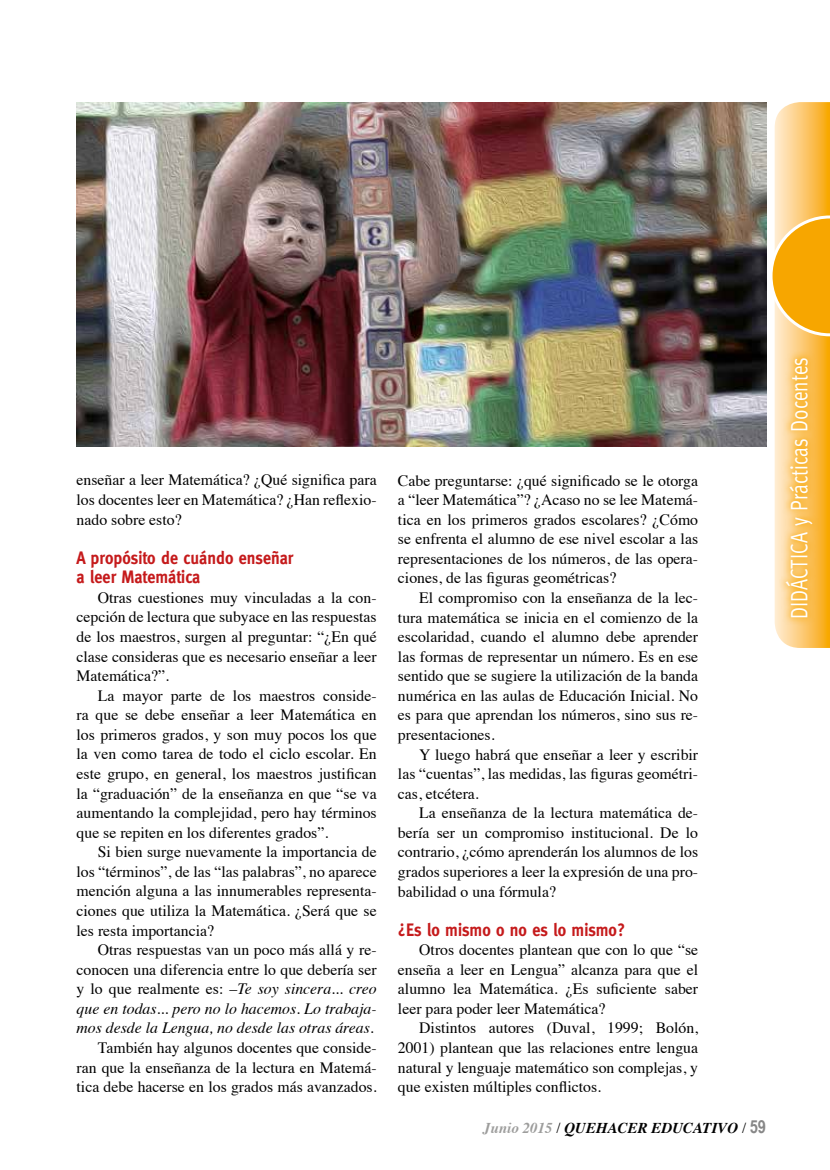
<style>
.page{position:relative;width:830px;height:1170px;background:#fff}
.page>*{position:absolute;margin:0;border:0;box-sizing:border-box;transform-origin:0 0}
.t1{font:24px "Meta";color:#fff;scale:.8 1}
.t2{font:700 18px/19.5px "Meta";color:#c51a1b;scale:.9 1}
.t3{font:15.75px/19.5px "Times";color:#000;text-align:justify}
.t4{font:italic 700 15px "Times";color:#000}
.s1{font-style:italic}
.s2{color:#9d9d9c}
.s3{font-weight:400;font-style:normal}
.s4{font-family:"Arial Narrow";font-style:normal;font-size:18px;color:#878787}
</style>
<div class="page">
<svg style="left:772px;top:102px;width:57px;height:546px;background:#fac45d"></svg>
<svg style="left:777px;top:350px;width:42px;height:275px;background:#fbc86f"></svg>
<img style="left:77px;top:102px;width:688px;height:344px">
<p class="t3" style="left:77px;top:469px;width:301px">enseñar a leer Matemática? ¿Qué significa para los docentes leer en Matemática? ¿Han reflexio&shy;nado sobre esto?</p>
<p class="t2" style="left:77px;top:547px;width:242px">A propósito de cuándo enseñar a leer Matemática</p>
<p class="t3" style="left:77px;top:586px;width:301px;text-indent:21px">Otras cuestiones muy vinculadas a la con&shy;cepción de lectura que subyace en las respuestas de los maestros, surgen al preguntar: “¿En qué clase consideras que es necesario enseñar a leer Matemática?”.</p>
<p class="t3" style="left:77px;top:684px;width:301px;text-indent:21px">La mayor parte de los maestros conside&shy;ra que se debe enseñar a leer Matemática en los primeros grados, y son muy pocos los que la ven como tarea de todo el ciclo escolar. En este grupo, en general, los maestros justifican la “graduación” de la enseñanza en que “se va aumentando la complejidad, pero hay términos que se repiten en los diferentes grados”.</p>
<p class="t3" style="left:77px;top:840px;width:301px;text-indent:21px">Si bien surge nuevamente la importancia de los “términos”, de las “las palabras”, no aparece mención alguna a las innumerables representa&shy;ciones que utiliza la Matemática. ¿Será que se les resta importancia?</p>
<p class="t3" style="left:77px;top:938px;width:301px;text-align:right">Otras respuestas van un poco más allá y re&shy;conocen una diferencia entre lo que debería ser y lo que realmente es: –<span class="s1">Te soy sincera... creo que en todas... pero no lo hacemos. Lo trabaja&shy;mos desde la Lengua, no desde las otras áreas</span>.<br>También hay algunos docentes que conside&shy;ran que la enseñanza de la lectura en Matemá&shy;tica debe hacerse en los grados más avanzados.</p>
<p class="t3" style="left:398px;top:469px;width:301px">Cabe preguntarse: ¿qué significado se le otorga a “leer Matemática”? ¿Acaso no se lee Matemá&shy;tica en los primeros grados escolares? ¿Cómo se enfrenta el alumno de ese nivel escolar a las representaciones de los números, de las opera&shy;ciones, de las figuras geométricas?</p>
<p class="t3" style="left:398px;top:586px;width:301px;text-indent:21px">El compromiso con la enseñanza de la lec&shy;tura matemática se inicia en el comienzo de la escolaridad, cuando el alumno debe aprender las formas de representar un número. Es en ese sentido que se sugiere la utilización de la banda numérica en las aulas de Educación Inicial. No es para que aprendan los números, sino sus re&shy;presentaciones.</p>
<p class="t3" style="left:398px;top:743px;width:301px;text-indent:21px">Y luego habrá que enseñar a leer y escribir las “cuentas”, las medidas, las figuras geométri&shy;cas, etcétera.</p>
<p class="t3" style="left:398px;top:801px;width:301px;text-indent:21px">La enseñanza de la lectura matemática de&shy;bería ser un compromiso institucional. De lo contrario, ¿cómo aprenderán los alumnos de los grados superiores a leer la expresión de una pro&shy;babilidad o una fórmula?</p>
<p class="t2" style="left:398px;top:919px;width:254px">¿Es lo mismo o no es lo mismo?</p>
<p class="t3" style="left:398px;top:938px;width:301px;text-indent:21px">Otros docentes plantean que con lo que “se enseña a leer en Lengua” alcanza para que el alumno lea Matemática. ¿Es suficiente saber leer para poder leer Matemática?</p>
<p class="t3" style="left:398px;top:1016px;width:301px;text-indent:21px">Distintos autores (Duval, 1999; Bolón, 2001) plantean que las relaciones entre lengua natural y lenguaje matemático son complejas, y que existen múltiples conflictos.</p>
<p class="t4" style="left:483px;top:1113px;width:284px"><span class="s2">Junio 2015</span> <span class="s3">/</span> QUEHACER EDUCATIVO <span class="s3">/</span> <span class="s4">59</span></p>
<h1 class="t1" style="left:785px;top:619px;width:329px;rotate:-90deg">DIDÁCTICA y Prácticas Docentes</h1>
</div>
